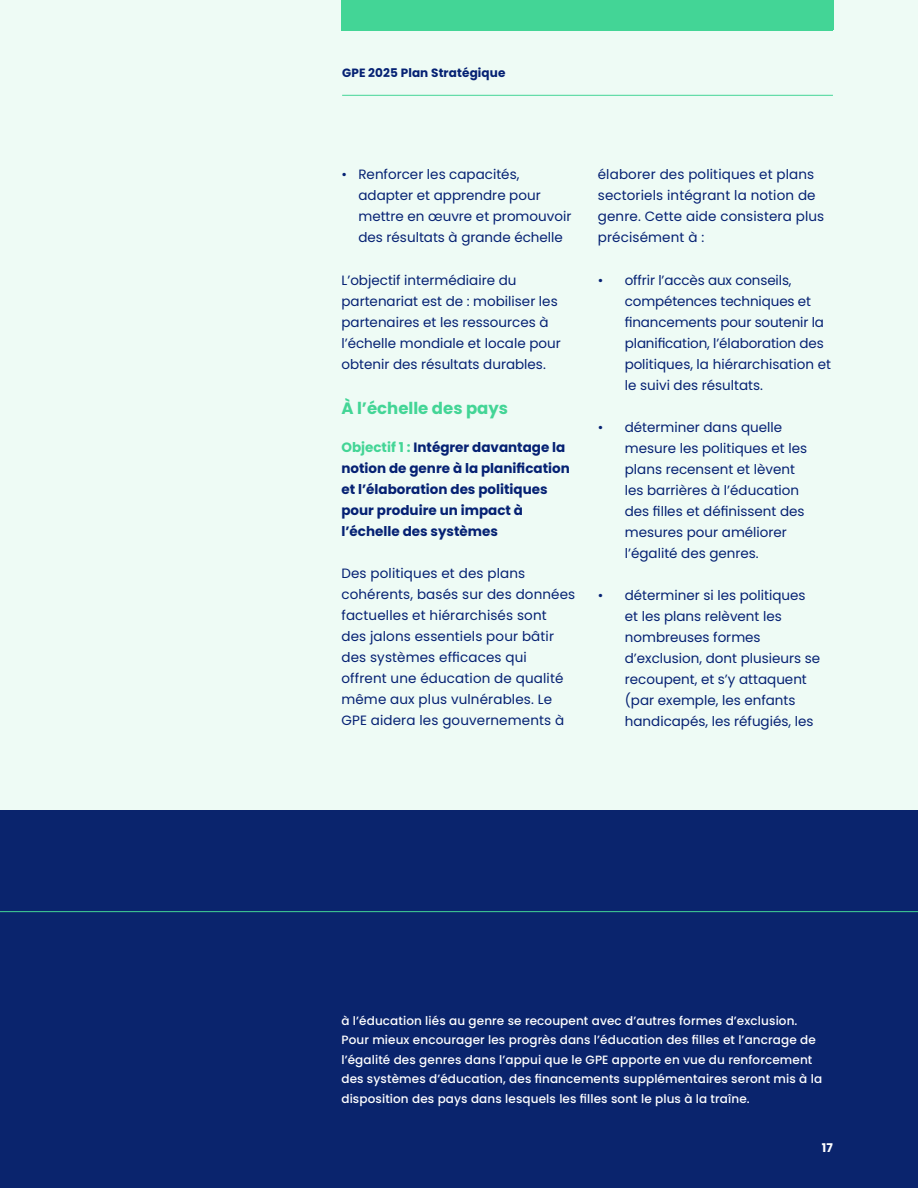
<style>
.page{position:relative;width:918px;height:1188px;background:#eefbf5}
.page>*{position:absolute;margin:0;border:0;box-sizing:border-box;transform-origin:0 0}
.t1{font:700 16.5px "Poppins";color:#43d596}
.t2{font:13.5px/21px "Poppins";color:#052173}
.t3{font:700 13.5px/21px "Poppins";color:#052173}
.t4{font:500 12px/19.5px "Poppins";letter-spacing:.01em;color:#fff}
.t5{font:700 12px "Poppins";letter-spacing:.01em;color:#052173}
.t6{font:700 12px "Poppins";color:#fff}
.s1{color:#43d596}
</style>
<div class="page">
<div style="left:342px;top:0;width:491px;height:30px;background:#43d596"></div>
<hr style="left:342px;top:95px;width:491px;height:1px;background:#43d596">
<div style="left:0;top:810px;width:918px;height:378px;background:#0a246d"></div>
<hr style="left:0;top:911px;width:918px;height:1px;background:#43d596">
<p class="t5" style="left:342px;top:66px;width:165px">GPE 2025 Plan Stratégique</p>
<p class="t2" style="left:358px;top:164px;width:214px;text-indent:-17px">• Renforcer les capacités, adapter et apprendre pour mettre en œuvre et promouvoir des résultats à grande échelle</p>
<p class="t2" style="left:341px;top:269px;width:221px">L’objectif intermédiaire du partenariat est de : mobiliser les partenaires et les ressources à l’échelle mondiale et locale pour obtenir des résultats durables.</p>
<p class="t1" style="left:341px;top:399px;width:168px">À l’échelle des pays</p>
<p class="t3" style="left:341px;top:437px;width:230px"><span class="s1">Objectif 1 :</span> Intégrer davantage la notion de genre à la planification et l’élaboration des politiques pour produire un impact à l’échelle des systèmes</p>
<p class="t2" style="left:341px;top:563px;width:235px">Des politiques et des plans cohérents, basés sur des données factuelles et hiérarchisés sont<br>des jalons essentiels pour bâtir des systèmes efficaces qui offrent une éducation de qualité même aux plus vulnérables. Le<br>GPE aidera les gouvernements à</p>
<p class="t2" style="left:598px;top:164px;width:228px">élaborer des politiques et plans sectoriels intégrant la notion de genre. Cette aide consistera plus précisément à :</p>
<p class="t2" style="left:625px;top:270px;width:208px;text-indent:-27px">• offrir l’accès aux conseils, compétences techniques et financements pour soutenir la planification, l’élaboration des politiques, la hiérarchisation et le suivi des résultats.</p>
<p class="t2" style="left:625px;top:417px;width:184px;text-indent:-27px">• déterminer dans quelle mesure les politiques et les plans recensent et lèvent les barrières à l’éducation des filles et définissent des mesures pour améliorer l’égalité des genres.</p>
<p class="t2" style="left:625px;top:585px;width:197px;text-indent:-27px">• déterminer si les politiques et les plans relèvent les nombreuses formes d’exclusion, dont plusieurs se recoupent, et s’y attaquent (par exemple, les enfants handicapés, les réfugiés, les</p>
<p class="t4" style="left:341px;top:1011px;width:482px">à l’éducation liés au genre se recoupent avec d’autres formes d’exclusion.<br>Pour mieux encourager les progrès dans l’éducation des filles et l’ancrage de l’égalité des genres dans l’appui que le GPE apporte en vue du renforcement des systèmes d’éducation, des financements supplémentaires seront mis à la disposition des pays dans lesquels les filles sont le plus à la traîne.</p>
<p class="t6" style="left:822px;top:1141px;width:13px">17</p>
</div>
